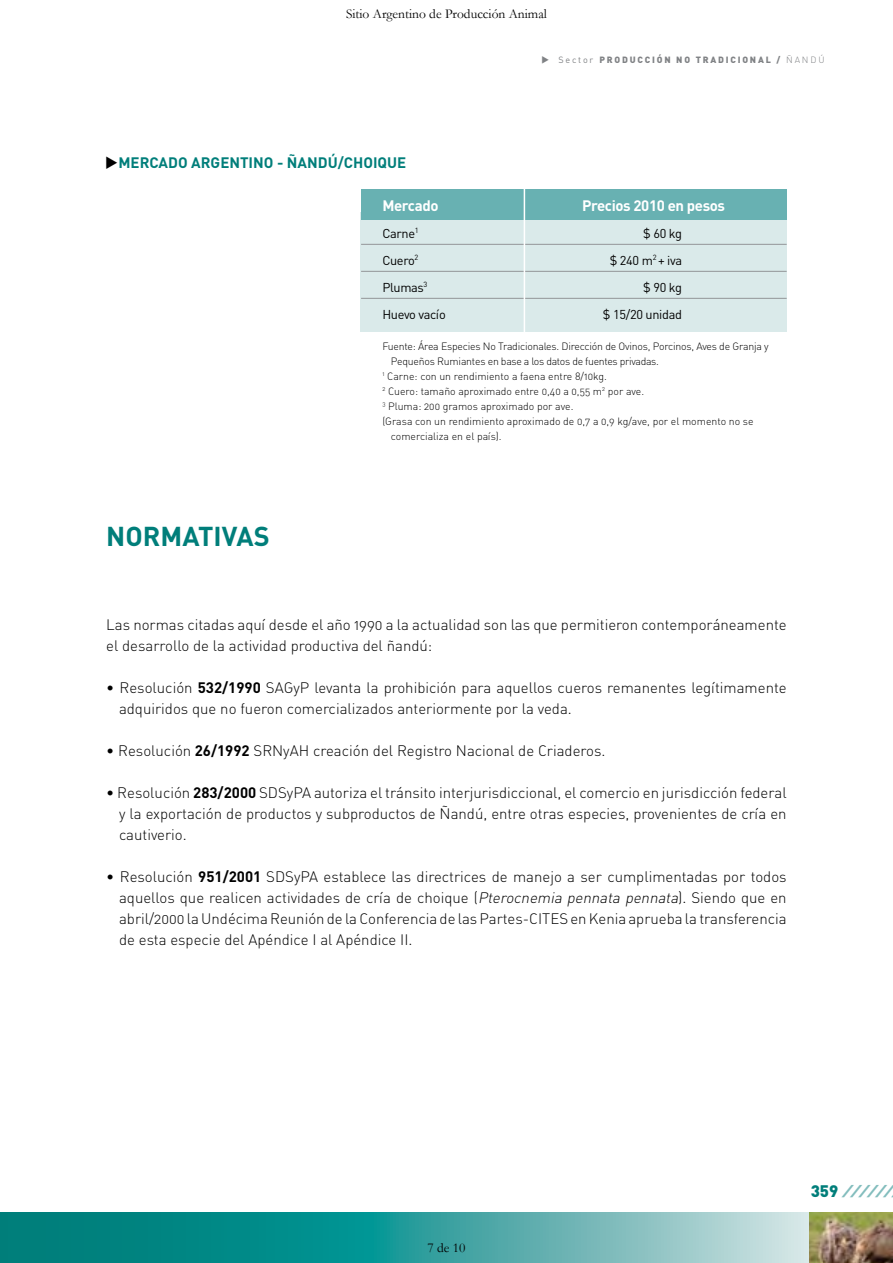
<style>
.page{position:relative;width:893px;height:1263px;background:#fff}
.page>*{position:absolute;margin:0;border:0;box-sizing:border-box;transform-origin:0 0}
.t1{font:700 27px "DIN";color:#007e7a}
.t2{font:italic 900 16.5px "Helvetica Neue";color:#83bdbd}
.t3{font:15px/21px "DIN Light Alternate";color:#000}
.t4{font:700 15px "DIN";color:#007e7a}
.t5{font:700 15px "DIN";letter-spacing:-.025em;color:#fff}
.t6{font:13.5px "Garamond";color:#000}
.t7{font:12.75px "DIN";letter-spacing:-.025em;color:#000}
.t8{font:10.5px "DIN Light Alternate";color:#000}
.t9{font:10.5px "DIN Light Alternate";letter-spacing:-.02em;color:#000}
.t10{font:10.5px "DIN Light Alternate";letter-spacing:-.03em;color:#000}
.t11{font:900 9px "DIN";letter-spacing:.2em;color:#808285}
.t12{font:9px "DIN Light Alternate";color:#808285}
.s1{font-weight:400}
.s2{font-family:"DIN Light Alternate";font-weight:400}
.s3{font-family:"DIN";font-weight:700}
.s4{font-style:italic}
.s5{font-family:"DIN";font-style:normal;color:#007e7a}
</style>
<div class="page">
<svg style="left:1px;top:1213px;width:809px;height:50px;background:#40a3a1"></svg>
<img style="left:810px;top:1213px;width:83px;height:50px">
<div style="left:360px;top:212px;width:427px;height:120px;background:#daeaea"></div>
<div style="left:361px;top:189px;width:426px;height:31px;background:#68b1b2"></div>
<hr style="left:361px;top:244px;width:426px;height:1px;background:#939598">
<hr style="left:361px;top:271px;width:426px;height:1px;background:#939598">
<hr style="left:361px;top:298px;width:426px;height:1px;background:#939598">
<hr style="left:524px;top:188px;width:1px;height:148px;background:#fff">
<p class="t6" style="left:346px;top:4px;width:202px">Sitio Argentino de Producción Animal</p>
<p class="t11" style="left:541px;top:54px;width:248px">◆ <span class="s1">Sector</span> PRODUCC IÓN NO T RADIC IONAL /<span class="s2">Ña</span></p>
<p class="t12" style="left:802px;top:54px;width:24px">ndú</p>
<p class="t4" style="left:118px;top:153px;width:287px">MERCADO ARGENTI NO - ÑANDÚ/CHOIQUE</p>
<p class="t5" style="left:382px;top:195px;width:58px">MERCADO</p>
<p class="t5" style="left:582px;top:195px;width:145px">PRECIOS 2010 EN PESOS</p>
<p class="t7" style="left:382px;top:225px;width:38px">Carne<sup>1</sup></p>
<p class="t7" style="left:643px;top:225px;width:40px">$ 60 kg</p>
<p class="t7" style="left:382px;top:252px;width:38px">Cuero<sup>2</sup></p>
<p class="t7" style="left:610px;top:252px;width:74px">$ 240 m<sup>2</sup> + iva</p>
<p class="t7" style="left:382px;top:279px;width:47px">Plumas<sup>3</sup></p>
<p class="t7" style="left:643px;top:279px;width:40px">$ 90 kg</p>
<p class="t7" style="left:382px;top:306px;width:65px">Huevo vacío</p>
<p class="t7" style="left:603px;top:306px;width:81px">$ 15/20 unidad</p>
<p class="t9" style="left:382px;top:339px;width:388px">Fuente: Área Especies N o Tradicionales. Dirección de Ovinos, Porcinos, Aves de Granja y</p>
<p class="t10" style="left:391px;top:354px;width:270px">Pequeños Rumiantes en base a los datos de fuentes privadas.</p>
<p class="t8" style="left:382px;top:369px;width:226px"><sup>1</sup> Carne: con un rendimiento a faena entre 8/10kg.</p>
<p class="t8" style="left:382px;top:384px;width:263px"><sup>2</sup> Cuero: tamaño aproximado entre 0,40 a 0,55 m<sup>2</sup> por ave.</p>
<p class="t8" style="left:382px;top:399px;width:193px"><sup>3</sup> Pluma: 200 gramos aproximado por ave.</p>
<p class="t8" style="left:382px;top:414px;width:373px">(Grasa con un rendimiento aproximado de 0,7 a 0,9 kg/ave, por el momento no se</p>
<p class="t8" style="left:391px;top:429px;width:112px">comercializa en el país).</p>
<h1 class="t1" style="left:106px;top:519px;width:165px">N ORMATIVAS</h1>
<p class="t3" style="left:106px;top:614px;width:682px">Las normas citadas aquí desde el año 1990 a la actualidad son las que permitieron contemporáneamente el desarrollo de la actividad productiva del ñandú:</p>
<p class="t3" style="left:119px;top:677px;width:669px;text-indent:-13px">• Resolución <span class="s3">532/1990</span> SAGyP levanta la prohibición para aquellos cueros remanentes legítimamente adquiridos que no fueron comercializados anteriormente por la veda.</p>
<p class="t3" style="left:106px;top:740px;width:153px">• Resolución <span class="s3">26/1992</span> SRN</p>
<p class="t3" style="left:283px;top:740px;width:324px">yAH creación del Registro Nacional de Criaderos.</p>
<p class="t3" style="left:119px;top:782px;width:669px;text-align:justify;text-indent:-13px">• Resolución <span class="s3">283/2000</span> SDSyPA autoriza el tránsito interjurisdiccional, el comercio en jurisdicción federal y la exportación de productos y subproductos de Ñandú, entre otras especies, provenientes de cría en cautiverio.</p>
<p class="t3" style="left:119px;top:866px;width:669px;text-align:justify;text-indent:-13px">• Resolución <span class="s3">951/2001</span> SDSyPA establece las directrices de manejo a ser cumplimentadas por todos aquellos que realicen actividades de cría de choique (<span class="s4">Pterocnemia pennata pennata</span>). Siendo que en abril/2000 la U ndécima Reunión de la Conferencia de lasPartes-CITES</p>
<p class="t3" style="left:570px;top:908px;width:218px">enKenia aprueba la transferencia</p>
<p class="t3" style="left:119px;top:929px;width:295px">de esta especie del Apéndice I al Apéndice II .</p>
<p class="t6" style="left:427px;top:1238px;width:40px">7 de 10</p>
<p class="t2" style="left:811px;top:1181px;width:89px"><span class="s5">3 5 9</span> //////</p>
</div>
